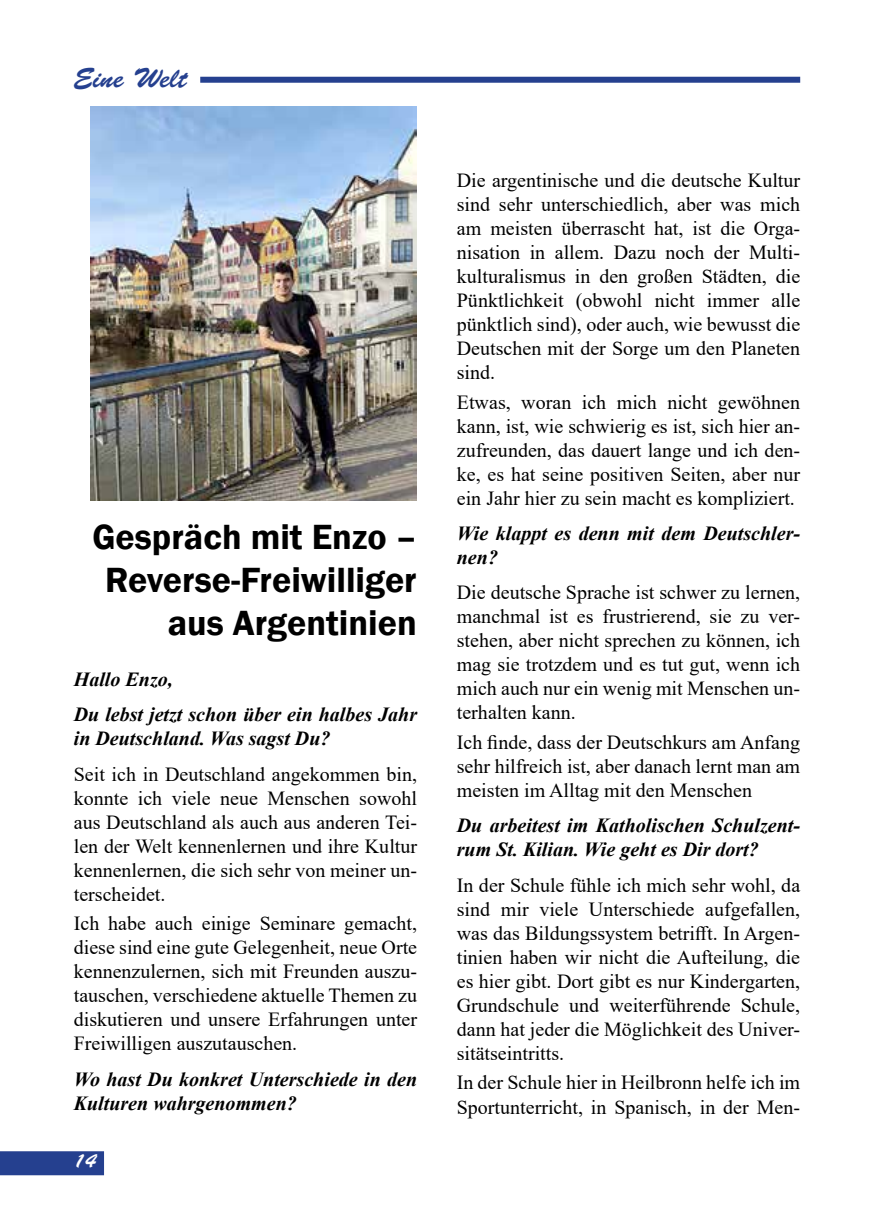
<style>
.page{position:relative;width:874px;height:1225px;background:#fff}
.page>*{position:absolute;margin:0;border:0;box-sizing:border-box;transform-origin:0 0}
.t1{font:600 36px/43.2px "Franklin Gothic";color:#000;text-align:right}
.t2{font:28px "Brush Script Std";color:#25408f}
.t3{font:20px/24px "Times New Roman";color:#000;text-align:justify}
.t4{font:italic 700 20px/24px "Times New Roman";color:#000}
.t5{font:20px "Brush Script Std";color:#fff}
</style>
<div class="page">
<div style="left:0;top:1151px;width:104px;height:24px;background:#25408f"></div>
<div style="left:200px;top:77px;width:599px;height:6px;background:#25408f"></div>
<img style="left:91px;top:107px;width:326px;height:393px">
<h2 class="t2" style="left:73px;top:62px;width:115px">Eine Welt</h2>
<h1 class="t1" style="left:92px;top:516px;width:326px">Gespräch mit Enzo –<br>Reverse-Freiwilliger aus Argentinien</h1>
<p class="t4" style="left:74px;top:661px;width:345px;line-height:35.4px">Hallo Enzo,<br>Du lebst jetzt schon über ein halbes Jahr</p>
<p class="t4" style="left:74px;top:726px;width:258px">in Deutschland. Was sagst Du?</p>
<p class="t3" style="left:74px;top:761px;width:345px">Seit ich in Deutschland angekommen bin, konnte ich viele neue Menschen sowohl aus Deutschland als auch aus anderen Tei&shy;len der Welt kennenlernen und ihre Kultur kennenlernen, die sich sehr von meiner un&shy;terscheidet.</p>
<p class="t3" style="left:74px;top:911px;width:345px">Ich habe auch einige Seminare gemacht, diese sind eine gute Gelegenheit, neue Orte kennenzulernen, sich mit Freunden auszu&shy;tauschen, verschiedene aktuelle Themen zu diskutieren und unsere Erfahrungen unter Freiwilligen auszutauschen.</p>
<p class="t4" style="left:74px;top:1066px;width:345px">Wo hast Du konkret Unterschiede in den<br>Kulturen wahrgenommen?</p>
<p class="t5" style="left:73px;top:1149px;width:24px">14</p>
<p class="t3" style="left:456px;top:167px;width:345px">Die argentinische und die deutsche Kultur sind sehr unterschiedlich, aber was mich am meisten überrascht hat, ist die Orga&shy;nisation in allem. Dazu noch der Multi&shy;kulturalismus in den großen Städten, die Pünktlichkeit (obwohl nicht immer alle pünktlich sind), oder auch, wie bewusst die Deutschen mit der Sorge um den Planeten sind.</p>
<p class="t3" style="left:456px;top:389px;width:345px">Etwas, woran ich mich nicht gewöhnen kann, ist, wie schwierig es ist, sich hier an&shy;zufreunden, das dauert lange und ich den&shy;ke, es hat seine positiven Seiten, aber nur ein Jahr hier zu sein macht es kompliziert.</p>
<p class="t4" style="left:456px;top:521px;width:344px">Wie klappt es denn mit dem Deutschler&shy;nen?</p>
<p class="t3" style="left:456px;top:580px;width:345px">Die deutsche Sprache ist schwer zu lernen, manchmal ist es frustrierend, sie zu ver&shy;stehen, aber nicht sprechen zu können, ich mag sie trotzdem und es tut gut, wenn ich mich auch nur ein wenig mit Menschen un&shy;terhalten kann.</p>
<p class="t3" style="left:456px;top:729px;width:345px">Ich finde, dass der Deutschkurs am Anfang sehr hilfreich ist, aber danach lernt man am meisten im Alltag mit den Menschen</p>
<p class="t4" style="left:456px;top:813px;width:344px">Du arbeitest im Katholischen Schulzent&shy;rum St. Kilian. Wie geht es Dir dort?</p>
<p class="t3" style="left:456px;top:872px;width:345px">In der Schule fühle ich mich sehr wohl, da sind mir viele Unterschiede aufgefallen, was das Bildungssystem betrifft. In Argen&shy;tinien haben wir nicht die Aufteilung, die es hier gibt. Dort gibt es nur Kindergarten, Grundschule und weiterführende Schule, dann hat jeder die Möglichkeit des Univer&shy;sitätseintritts.</p>
<p class="t3" style="left:456px;top:1070px;width:345px">In der Schule hier in Heilbronn helfe ich im<br>Sportunterricht, in Spanisch, in der Men-</p>
</div>
